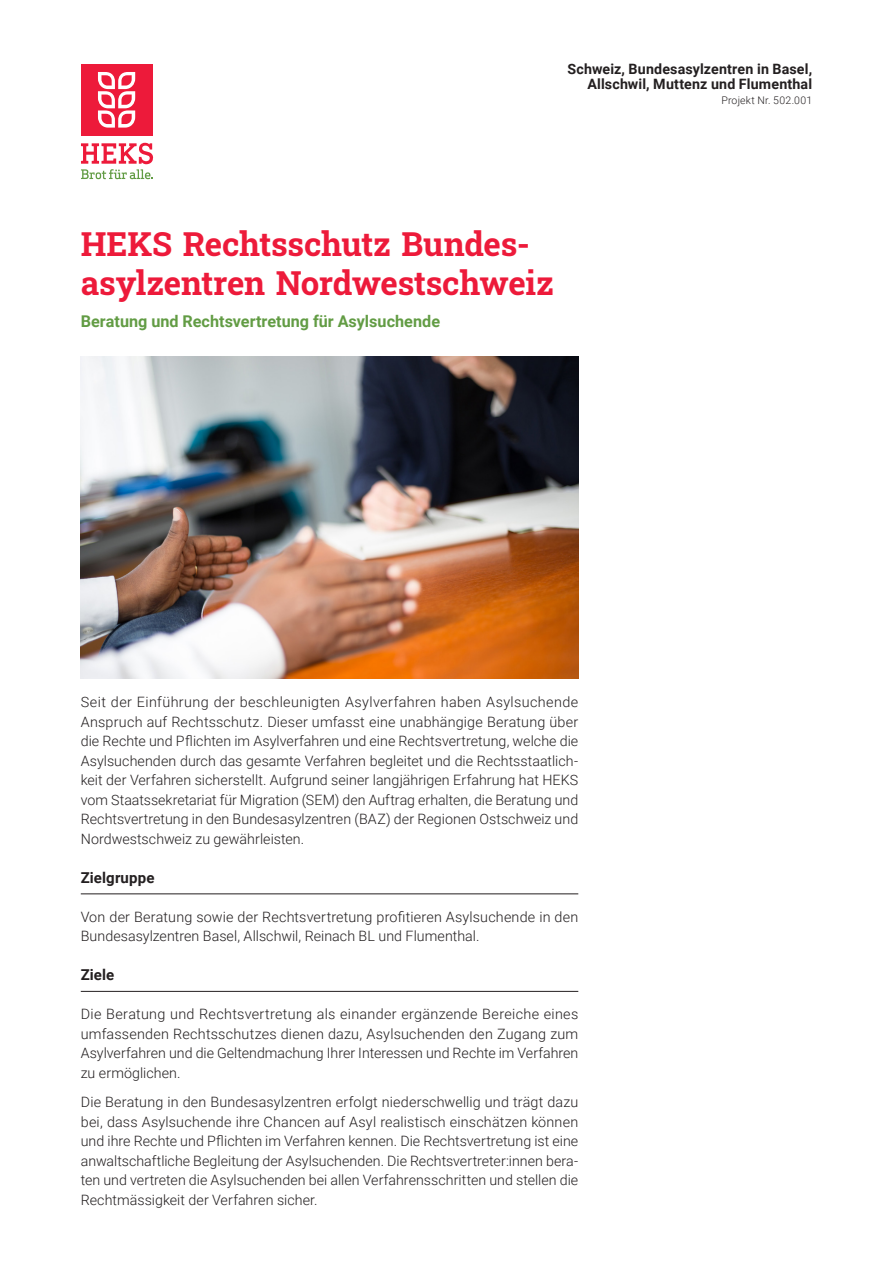
<style>
.page{position:relative;width:893px;height:1263px;background:#fff}
.page>*{position:absolute;margin:0;border:0;box-sizing:border-box;transform-origin:0 0}
.t1{font:33px/39px "Roboto Slab";letter-spacing:-.01em;color:#ed1a3a}
.t2{font:700 16.2px "Roboto";color:#629c44}
.t3{font:700 15px "Roboto";letter-spacing:.01em;color:#231f20}
.t4{font:300 14.25px/19.5px "Roboto";letter-spacing:.005em;color:#231f20;text-align:justify}
.t5{font:700 14.25px/15px "Roboto";letter-spacing:.01em;color:#231f20;text-align:right}
.t6{font:300 10.5px "Roboto";letter-spacing:.02em;color:#231f20}
</style>
<div class="page">
<hr style="left:81px;top:893px;width:497px;height:1px;background:#231f20">
<hr style="left:81px;top:991px;width:497px;height:1px;background:#231f20">
<img style="left:81px;top:356px;width:497px;height:322px">
<svg style="left:81px;top:143px;width:72px;height:36px"></svg>
<div style="left:81px;top:64px;width:71px;height:71px;background:#ed1a3a"></div>
<svg style="left:98px;top:72px;width:37px;height:56px"></svg>
<p class="t5" style="left:567px;top:61px;width:246px">Schweiz, Bundesasylzentren in Basel,<br>Allschwil, Muttenz und Flumenthal</p>
<p class="t6" style="left:721px;top:93px;width:92px">Projekt Nr. 502.001</p>
<h1 class="t1" style="left:81px;top:223px;width:475px">HEKS Rechtsschutz Bundes&shy;asylzentren Nordwestschweiz</h1>
<p class="t2" style="left:81px;top:310px;width:361px">Beratung und Rechtsvertretung für Asylsuchende</p>
<p class="t4" style="left:81px;top:692px;width:499px">Seit der Einführung der beschleunigten Asylverfahren haben Asylsuchende Anspruch auf Rechtsschutz. Dieser umfasst eine unabhängige Beratung über die Rechte und Pflichten im Asylverfahren und eine Rechtsvertretung, welche die Asylsuchenden durch das gesamte Verfahren begleitet und die Rechtsstaatlich&shy;keit der Verfahren sicherstellt. Aufgrund seiner langjährigen Erfahrung hat HEKS vom Staatssekretariat für Migration (SEM) den Auftrag erhalten, die Beratung und Rechtsvertretung in den Bundesasylzentren (BAZ) der Regionen Ostschweiz und Nordwestschweiz zu gewährleisten.</p>
<p class="t3" style="left:81px;top:867px;width:75px">Zielgruppe</p>
<p class="t4" style="left:81px;top:906px;width:499px">Von der Beratung sowie der Rechtsvertretung profitieren Asylsuchende in den<br>Bundesasylzentren Basel, Allschwil, Reinach BL und Flumenthal.</p>
<p class="t3" style="left:81px;top:964px;width:35px">Ziele</p>
<p class="t4" style="left:81px;top:1004px;width:499px">Die Beratung und Rechtsvertretung als einander ergänzende Bereiche eines umfassenden Rechtsschutzes dienen dazu, Asylsuchenden den Zugang zum Asylverfahren und die Geltendmachung Ihrer Interessen und Rechte im Verfahren zu ermöglichen.</p>
<p class="t4" style="left:81px;top:1092px;width:499px">Die Beratung in den Bundesasylzentren erfolgt niederschwellig und trägt dazu bei, dass Asylsuchende ihre Chancen auf Asyl realistisch einschätzen können und ihre Rechte und Pflichten im Verfahren kennen. Die Rechtsvertretung ist eine anwaltschaftliche Begleitung der Asylsuchenden. Die Rechtsvertreter:innen bera&shy;ten und vertreten die Asylsuchenden bei allen Verfahrensschritten und stellen die Rechtmässigkeit der Verfahren sicher.</p>
</div>
